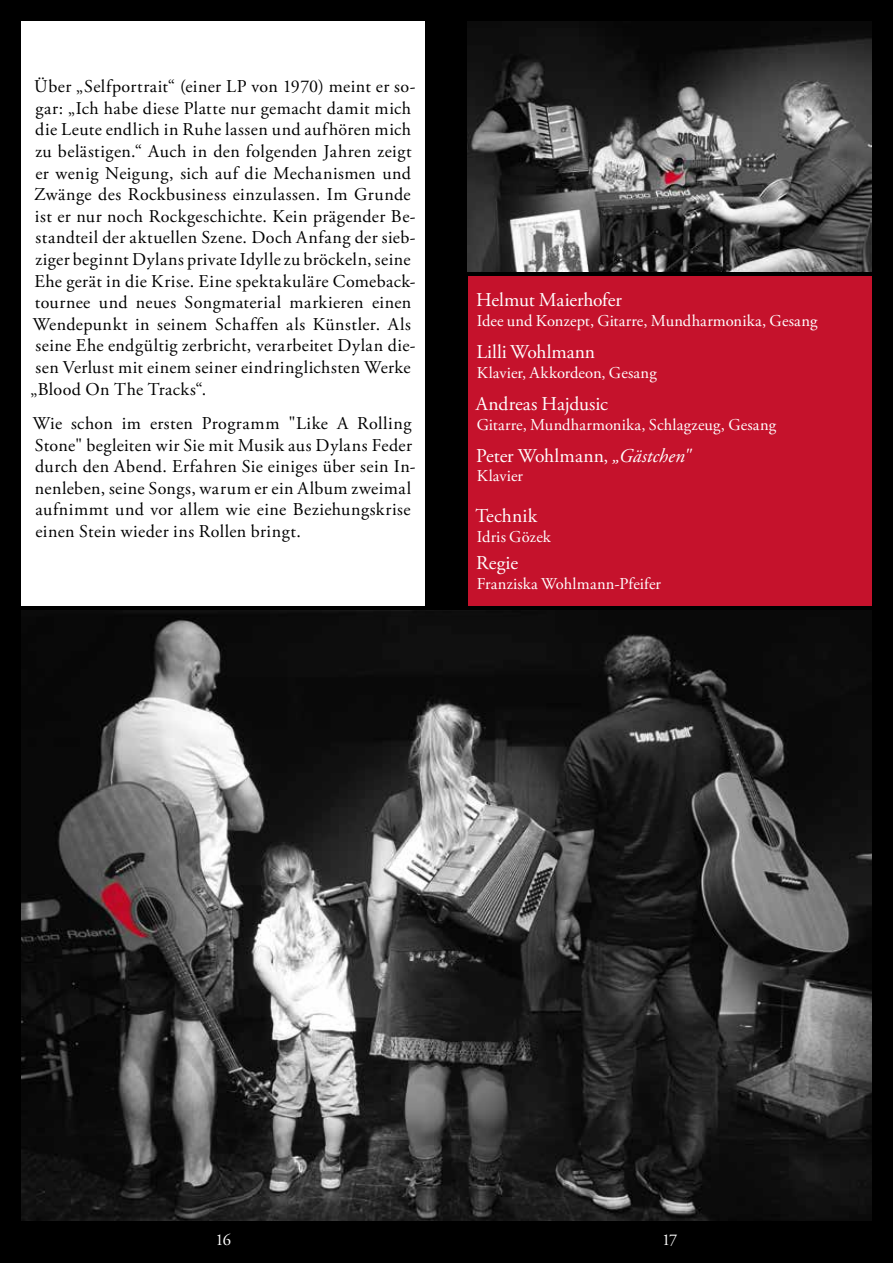
<style>
.page{position:relative;width:893px;height:1263px;background:#000}
.page>*{position:absolute;margin:0;border:0;box-sizing:border-box;transform-origin:0 0}
.t1{font:19.5px "Adobe Garamond Pro";color:#fff}
.t2{font:18px/21.6px "Adobe Garamond Pro";letter-spacing:.025em;color:#000}
.t3{font:16.5px "Adobe Garamond Pro";letter-spacing:.005em;color:#fff}
.s1{font-style:italic}
</style>
<div class="page">
<img style="left:21px;top:610px;width:851px;height:610px">
<img style="left:468px;top:21px;width:404px;height:250px">
<div style="left:21px;top:21px;width:404px;height:584px;background:#fff"></div>
<div style="left:468px;top:276px;width:404px;height:329px;background:#c5122c"></div>
<p class="t2" style="left:30px;top:76px;width:387px">Über „Selfportrait“ (einer LP von 1970) meint er so&shy;gar: „Ich habe diese Platte nur gemacht damit mich die Leute endlich in Ruhe lassen und aufhören mich zu belästigen.“ Auch in den folgenden Jahren zeigt er wenig Neigung, sich auf die Mechanismen und Zwänge des Rockbusiness einzulassen. Im Grunde ist er nur noch Rockgeschichte. Kein prägender Be&shy;standteil der aktuellen Szene. Doch Anfang der sieb&shy;ziger beginnt Dylans private Idylle zu bröckeln, seine Ehe gerät in die Krise. Eine spektakuläre Comeback&shy;tournee und neues Songmaterial markieren einen Wendepunkt in seinem Schaffen als Künstler. Als seine Ehe endgültig zerbricht, verarbeitet Dylan die&shy;sen Verlust mit einem seiner eindringlichsten Werke „Blood On The Tracks“.</p>
<p class="t2" style="left:33px;top:413px;width:384px">Wie schon im ersten Programm "Like A Rolling Stone" begleiten wir Sie mit Musik aus Dylans Feder durch den Abend. Erfahren Sie einiges über sein In&shy;nenleben, seine Songs, warum er ein Album zweimal aufnimmt und vor allem wie eine Beziehungskrise einen Stein wieder ins Rollen bringt.</p>
<p class="t1" style="left:476px;top:289px;width:147px">Helmut Maierhofer</p>
<p class="t3" style="left:477px;top:311px;width:342px">Idee und Konzept, Gitarre, Mundharmonika, Gesang</p>
<p class="t1" style="left:476px;top:340px;width:120px">Lilli Wohlmann</p>
<p class="t3" style="left:477px;top:363px;width:181px">Klavier, Akkordeon, Gesang</p>
<p class="t1" style="left:476px;top:392px;width:134px">Andreas Hajdusic</p>
<p class="t3" style="left:477px;top:414px;width:301px">Gitarre, Mundharmonika, Schlagzeug, Gesang</p>
<p class="t1" style="left:476px;top:444px;width:216px">Peter Wohlmann, <span class="s1">„Gästchen"</span></p>
<p class="t3" style="left:477px;top:466px;width:48px">Klavier</p>
<p class="t1" style="left:475px;top:504px;width:63px">Technik</p>
<p class="t3" style="left:477px;top:526px;width:76px">Idris Gözek</p>
<p class="t1" style="left:476px;top:551px;width:43px">Regie</p>
<p class="t3" style="left:477px;top:574px;width:186px">Franziska Wohlmann-Pfeifer</p>
<p class="t3" style="left:215px;top:1230px;width:17px">16</p>
<p class="t3" style="left:662px;top:1230px;width:17px">17</p>
</div>
